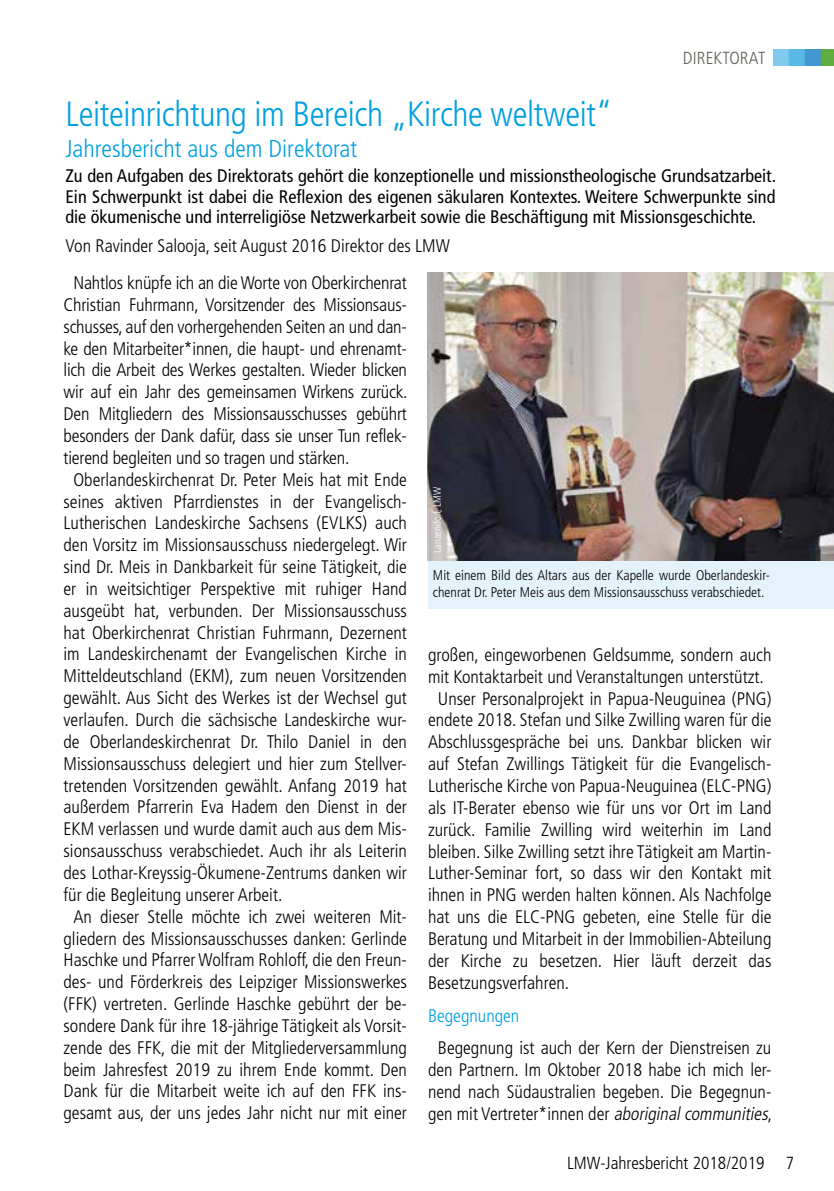
<style>
.page{position:relative;width:834px;height:1191px;background:#fff}
.page>*{position:absolute;margin:0;border:0;box-sizing:border-box;transform-origin:0 0}
.t1{font:300 condensed 35px "Frutiger";letter-spacing:-.01em;color:#009fe0}
.t2{font:300 condensed 24.5px "Frutiger";color:#009fe0}
.t3{font:300 condensed 18.2px/21.9px "Frutiger";color:#000;text-align:center}
.t4{font:condensed 18.2px/20.1px "Frutiger";color:#000;text-align:justify}
.t5{font:300 condensed 18.2px "Frutiger";color:#009fe0}
.t6{font:300 condensed 17.5px "Frutiger";color:#000}
.t7{font:300 condensed 17.5px "Frutiger";color:#625f57}
.t8{font:300 condensed 14px/16.8px "Frutiger";color:#000}
.t9{font:300 condensed 10.5px "Frutiger";color:#fff}
.s1{font-style:italic}
</style>
<div class="page">
<img style="left:773px;top:50px;width:60px;height:15px">
<div style="left:428px;top:559px;width:405px;height:50px;background:#e3f2fb"></div>
<img style="left:427px;top:273px;width:406px;height:288px">
<h1 class="t1" style="left:65px;top:94px;width:548px">Leiteinrichtung im Bereich „Kirche weltweit“</h1>
<h2 class="t2" style="left:65px;top:135px;width:293px">Jahresbericht aus dem Direktorat</h2>
<p class="t7" style="left:682px;top:48px;width:32px">Di rekto</p>
<p class="t7" style="left:739px;top:48px;width:18px">rat</p>
<p class="t4" style="left:65px;top:166px;width:712px">Zu den Aufgaben des Direktorats gehört die konzeptionelle und missionstheologische Grundsatzarbeit.<br>Ein Schwerpunkt ist dabei die Reflexion des eigenen säkularen Kontextes. Weitere Schwerpunkte sind die ökumenische und interreligiöse Netzwerkarbeit sowie die Beschäftigung mit Missionsgeschichte.</p>
<p class="t3" style="left:65px;top:235px;width:386px">Von Ravinder Salooja, seit August 2016 Direktor des LMW</p>
<p class="t3" style="left:73px;top:272px;width:335px">Nahtlos knüpfe ich an die Worte von Oberkirchenrat</p>
<p class="t3" style="left:63px;top:294px;width:345px">Christian Fuhrmann, Vorsitzender des Missionsaus-</p>
<p class="t3" style="left:63px;top:316px;width:345px">schusses, auf den vorhergehenden Seiten an und dan-</p>
<p class="t3" style="left:63px;top:338px;width:345px">ke den Mitarbeiter*innen, die haupt- und ehrenamt-</p>
<p class="t3" style="left:63px;top:359px;width:345px">lich die Arbeit des Werkes gestalten. Wieder blicken</p>
<p class="t3" style="left:63px;top:381px;width:345px">wir auf ein Jahr des gemeinsamen Wirkens zurück.</p>
<p class="t3" style="left:63px;top:403px;width:345px">Den Mitgliedern des Missionsausschusses gebührt</p>
<p class="t3" style="left:63px;top:425px;width:345px">besonders der Dank dafür, dass sie unser Tun reflek-</p>
<p class="t3" style="left:63px;top:447px;width:287px">tierend begleiten und so tragen und stärken.</p>
<p class="t3" style="left:73px;top:469px;width:335px">Oberlandeskirchenrat Dr. Peter Meis hat mit Ende</p>
<p class="t3" style="left:63px;top:490px;width:345px">seines aktiven Pfarrdienstes in der Evangelisch-</p>
<p class="t3" style="left:63px;top:512px;width:345px">Lutherischen Landeskirche Sachsens (EVLKS) auch</p>
<p class="t3" style="left:63px;top:534px;width:345px">den Vorsitz im Missionsausschuss niedergelegt. Wir</p>
<p class="t3" style="left:63px;top:556px;width:345px">sind Dr. Meis in Dankbarkeit für seine Tätigkeit, die</p>
<p class="t3" style="left:63px;top:578px;width:345px">er in weitsichtiger Perspektive mit ruhiger Hand</p>
<p class="t3" style="left:63px;top:600px;width:345px">ausgeübt hat, verbunden. Der Missionsausschuss</p>
<p class="t3" style="left:63px;top:621px;width:345px">hat Oberkirchenrat Christian Fuhrmann, Dezernent</p>
<p class="t3" style="left:63px;top:643px;width:345px">im Landeskirchenamt der Evangelischen Kirche in</p>
<p class="t3" style="left:63px;top:665px;width:345px">Mitteldeutschland (EKM), zum neuen Vorsitzenden</p>
<p class="t3" style="left:63px;top:687px;width:345px">gewählt. Aus Sicht des Werkes ist der Wechsel gut</p>
<p class="t3" style="left:63px;top:709px;width:345px">verlaufen. Durch die sächsische Landeskirche wur-</p>
<p class="t3" style="left:63px;top:731px;width:345px">de Oberlandeskirchenrat Dr. Thilo Daniel in den</p>
<p class="t3" style="left:63px;top:752px;width:345px">Missionsausschuss delegiert und hier zum Stellver-</p>
<p class="t3" style="left:63px;top:774px;width:345px">tretenden Vorsitzenden gewählt. Anfang 2019 hat</p>
<p class="t3" style="left:63px;top:796px;width:345px">außerdem Pfarrerin Eva Hadem den Dienst in der</p>
<p class="t3" style="left:63px;top:818px;width:345px">EKM verlassen und wurde damit auch aus dem Mis-</p>
<p class="t3" style="left:63px;top:840px;width:345px">sionsausschuss verabschiedet. Auch ihr als Leiterin</p>
<p class="t3" style="left:63px;top:862px;width:345px">des Lothar-Kreyssig-Ökumene-Zentrums danken wir</p>
<p class="t3" style="left:63px;top:884px;width:220px">für die Begleitung unserer Arbeit.</p>
<p class="t3" style="left:73px;top:905px;width:335px">An dieser Stelle möchte ich zwei weiteren Mit-</p>
<p class="t3" style="left:63px;top:927px;width:345px">gliedern des Missionsausschusses danken: Gerlinde</p>
<p class="t3" style="left:63px;top:949px;width:345px">Haschke und Pfarrer Wolfram Rohloff, die den Freun-</p>
<p class="t3" style="left:63px;top:971px;width:345px">des- und Förderkreis des Leipziger Missionswerkes</p>
<p class="t3" style="left:63px;top:993px;width:345px">(FFK) vertreten. Gerlinde Haschke gebührt der be-</p>
<p class="t3" style="left:63px;top:1015px;width:345px">sondere Dank für ihre 18-jährige Tätigkeit als Vorsit-</p>
<p class="t3" style="left:63px;top:1036px;width:345px">zende des FFK, die mit der Mitgliederversammlung</p>
<p class="t3" style="left:63px;top:1058px;width:345px">beim Jahresfest 2019 zu ihrem Ende kommt. Den</p>
<p class="t3" style="left:63px;top:1080px;width:345px">Dank für die Mitarbeit weite ich auf den FFK ins-</p>
<p class="t3" style="left:63px;top:1102px;width:345px">gesamt aus, der uns jedes Jahr nicht nur mit einer</p>
<p class="t9" style="left:431px;top:553px;width:68px;rotate:-90deg">Lanzendorf, LMW</p>
<p class="t8" style="left:433px;top:567px;width:338px">Mit einem Bild des Altars aus der Kapelle wurde Oberlandeskir&shy;chenrat Dr. Peter Meis aus dem Missionsausschuss verabschiedet.</p>
<p class="t3" style="left:428px;top:644px;width:345px">großen, eingeworbenen Geldsumme, sondern auch</p>
<p class="t3" style="left:428px;top:666px;width:337px">mit Kontaktarbeit und Veranstaltungen unterstützt.</p>
<p class="t3" style="left:438px;top:687px;width:335px">Unser Personalprojekt in Papua-Neuguinea (PNG)</p>
<p class="t3" style="left:428px;top:709px;width:345px">endete 2018. Stefan und Silke Zwilling waren für die</p>
<p class="t3" style="left:428px;top:731px;width:345px">Abschlussgespräche bei uns. Dankbar blicken wir</p>
<p class="t3" style="left:428px;top:753px;width:345px">auf Stefan Zwillings Tätigkeit für die Evangelisch-</p>
<p class="t3" style="left:428px;top:775px;width:345px">Lutherische Kirche von Papua-Neuguinea (ELC-PNG)</p>
<p class="t3" style="left:428px;top:797px;width:345px">als IT-Berater ebenso wie für uns vor Ort im Land</p>
<p class="t3" style="left:428px;top:818px;width:345px">zurück. Familie Zwilling wird weiterhin im Land</p>
<p class="t3" style="left:428px;top:840px;width:345px">bleiben. Silke Zwilling setzt ihre Tätigkeit am Martin-</p>
<p class="t3" style="left:428px;top:862px;width:345px">Luther-Seminar fort, so dass wir den Kontakt mit</p>
<p class="t3" style="left:428px;top:884px;width:345px">ihnen in PNG werden halten können. Als Nachfolge</p>
<p class="t3" style="left:428px;top:906px;width:345px">hat uns die ELC-PNG gebeten, eine Stelle für die</p>
<p class="t3" style="left:428px;top:928px;width:345px">Beratung und Mitarbeit in der Immobilien-Abteilung</p>
<p class="t3" style="left:428px;top:949px;width:345px">der Kirche zu besetzen. H ier läuft derzeit das</p>
<p class="t3" style="left:428px;top:971px;width:143px">Besetzungsverfahren.</p>
<p class="t5" style="left:428px;top:1005px;width:93px">Begegnungen</p>
<p class="t3" style="left:428px;top:1037px;width:345px">Begegnung ist auch der Kern der Dienstreisen zu den Partnern. Im Oktober 2018 habe ich mich ler&shy;nend nach Südaustralien begeben. Die Begegnun&shy;gen mit Vertreter*innen der <span class="s1">aboriginalcommunities</span>,</p>
<p class="t6" style="left:567px;top:1153px;width:229px">LMW-Jahresbericht 2018/2019 7</p>
</div>
